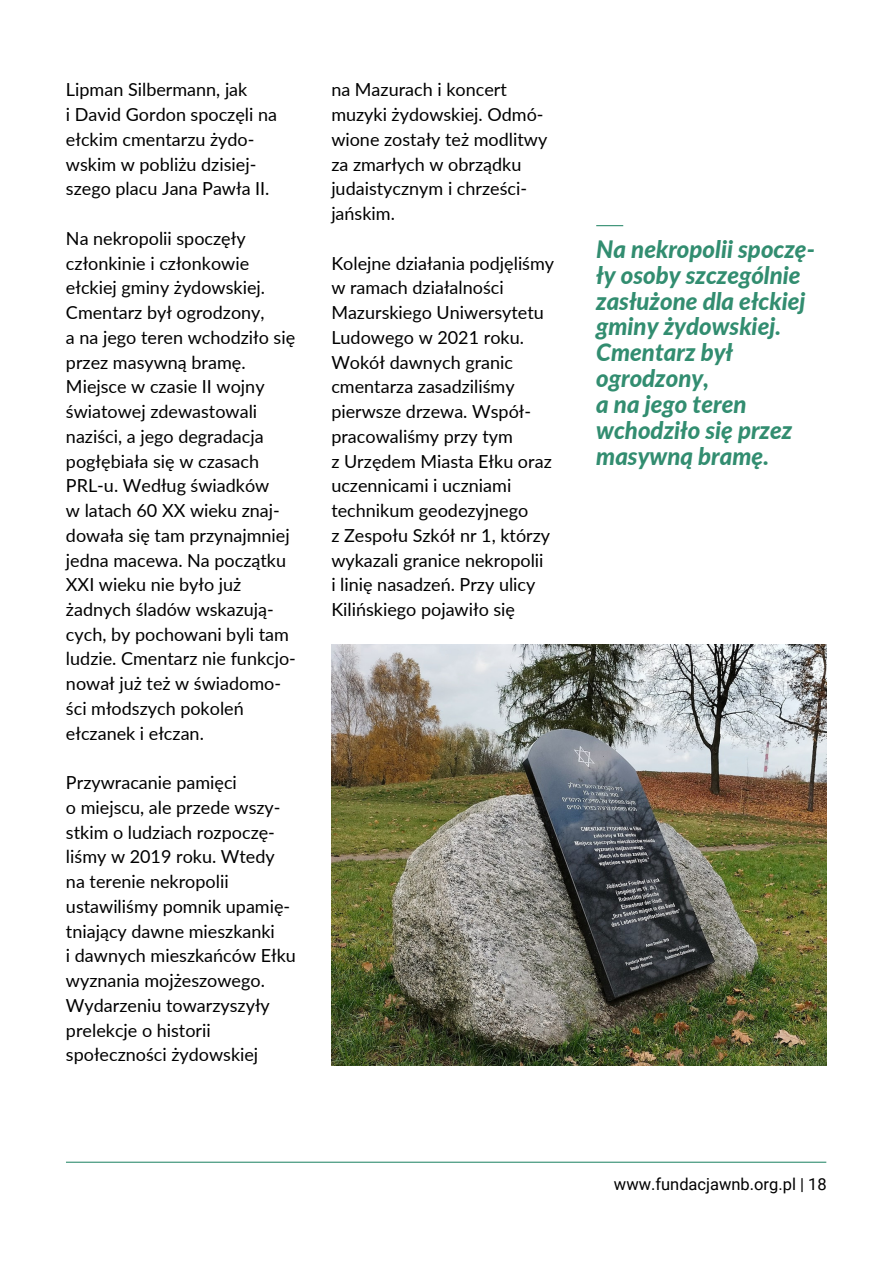
<style>
.page{position:relative;width:893px;height:1264px;background:#fff}
.page>*{position:absolute;margin:0;border:0;box-sizing:border-box;transform-origin:0 0}
.t1{font:italic 800 24px/25.8px "Lato";color:#328d70}
.t2{font:18px/24.8px "Lato";color:#000}
.t3{font:16.5px "Roboto";color:#000}
</style>
<div class="page">
<hr style="left:66px;top:1161px;width:760px;height:1px;background:#328d70">
<img style="left:331px;top:644px;width:495px;height:421px">
<svg style="left:596px;top:225px;width:27px;height:1px"></svg>
<p class="t2" style="left:66px;top:77px;width:213px">Lipman Silbermann, jak<br>i David Gordon spoczęli na ełckim cmentarzu żydo&shy;wskim w pobliżu dzisiej&shy;szego placu Jana Pawła II.</p>
<p class="t2" style="left:66px;top:225px;width:231px">Na nekropolii spoczęły członkinie i członkowie ełckiej gminy żydowskiej.<br>Cmentarz był ogrodzony,<br>a na jego teren wchodziło się przez masywną bramę.<br>Miejsce w czasie II wojny światowej zdewastowali naziści, a jego degradacja pogłębiała się w czasach<br>PRL-u. Według świadków<br>w latach 60 XX wieku znaj&shy;dowała się tam przynajmniej jedna macewa. Na początku<br>XXI wieku nie było już żadnych śladów wskazują&shy;cych, by pochowani byli tam ludzie. Cmentarz nie funkcjo&shy;nował już też w świadomo&shy;ści młodszych pokoleń ełczanek i ełczan.</p>
<p class="t2" style="left:66px;top:769px;width:231px">Przywracanie pamięci<br>o miejscu, ale przede wszy&shy;stkim o ludziach rozpoczę&shy;liśmy w 2019 roku. Wtedy na terenie nekropolii ustawiliśmy pomnik upamię&shy;tniający dawne mieszkanki<br>i dawnych mieszkańców Ełku wyznania mojżeszowego.<br>Wydarzeniu towarzyszyły prelekcje o historii społeczności żydowskiej</p>
<p class="t2" style="left:331px;top:77px;width:217px">na Mazurach i koncert muzyki żydowskiej. Odmó&shy;wione zostały też modlitwy za zmarłych w obrządku judaistycznym i chrześci&shy;jańskim.</p>
<p class="t2" style="left:331px;top:250px;width:224px">Kolejne działania podjęliśmy w ramach działalności<br>Mazurskiego Uniwersytetu<br>Ludowego w 2021 roku.<br>Wokół dawnych granic cmentarza zasadziliśmy pierwsze drzewa. Współ&shy;pracowaliśmy przy tym<br>z Urzędem Miasta Ełku oraz uczennicami i uczniami technikum geodezyjnego<br>z Zespołu Szkół nr 1, którzy wykazali granice nekropolii<br>i linię nasadzeń. Przy ulicy<br>Kilińskiego pojawiło się</p>
<h1 class="t1" style="left:596px;top:236px;width:220px">Na nekropolii spoczę&shy;ły osoby szczególnie zasłużone dla ełckiej gminy żydowskiej.<br>Cmentarz był ogrodzony,<br>a na jego teren wchodziło się przez masywną bramę.</h1>
<p class="t3" style="left:614px;top:1175px;width:214px">www.fundacjawnb.org.pl | 18</p>
</div>
